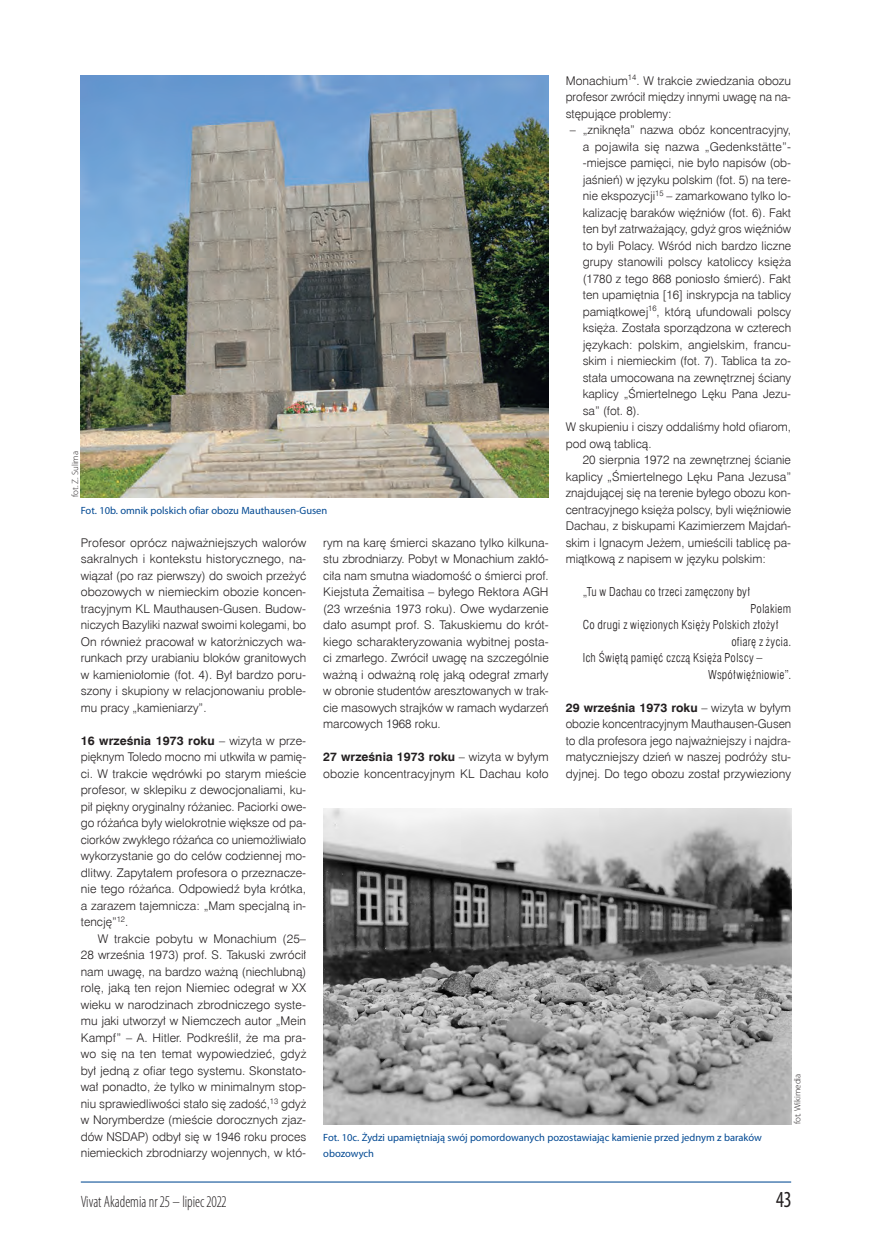
<style>
.page{position:relative;width:872px;height:1242px;background:#fff}
.page>*{position:absolute;margin:0;border:0;box-sizing:border-box;transform-origin:0 0}
.t1{font:condensed 23.1px "Myriad Pro";color:#231f20;scale:.91 1}
.t2{font:300 condensed 16.5px "Myriad Pro";color:#231f20;scale:.91 1}
.Bullet{font:12px/16.5px "Swis 721 Lt EU";color:#231f20;text-align:justify}
.Normal___1w{font:12px/16.5px "Swis 721 Lt EU";color:#231f20;text-align:justify}
.Normal_bw{font:12px/16.5px "Swis 721 Lt EU";color:#231f20;text-align:justify}
.Wiersz_-_tekst{font:12px "Swis 721 Lt Cn EU";letter-spacing:.015em;color:#231f20}
.Podpis_pod_zdjęcie{font:10.5px/16.5px "Myriad Pro";color:#014892}
.Autor_zdjęcia{font:300 9px "Myriad Pro";color:#231f20}
.s1{font-family:"Swis 721 EU";font-weight:700}
</style>
<div class="page">
<hr style="left:81px;top:1181px;width:710px;height:1px;background:#014892">
<img style="left:81px;top:76px;width:468px;height:421px">
<img style="left:323px;top:808px;width:468px;height:316px">
<p class="Normal___1w" style="left:566px;top:72px;width:227px">Monachium<sup>14</sup>. W trakcie zwiedzania obozu profesor zwrócił między innymi uwagę na na&shy;stępujące problemy:</p>
<p class="Bullet" style="left:583px;top:122px;width:210px;text-indent:-13px">– „zniknęła” nazwa obóz koncentracyjny, a pojawiła się nazwa „Gedenkstätte”- -miejsce pamięci, nie było napisów (ob&shy;jaśnień) w języku polskim (fot. 5) na tere&shy;nie ekspozycji<sup>15</sup> – zamarkowano tylko lo&shy;kalizację baraków więźniów (fot. 6). Fakt ten był zatrważający, gdyż gros więźniów to byli Polacy. Wśród nich bardzo liczne grupy stanowili polscy katoliccy księża (1780 z tego 868 poniosło śmierć). Fakt ten upamiętnia [16] inskrypcja na tablicy pamiątkowej<sup>16</sup>, którą ufundowali polscy księża. Została sporządzona w czterech językach: polskim, angielskim, francu&shy;skim i niemieckim (fot. 7). Tablica ta zo&shy;stała umocowana na zewnętrznej ściany kaplicy „Śmiertelnego Lęku Pana Jezu&shy;sa” (fot. 8).</p>
<p class="Normal_bw" style="left:566px;top:419px;width:227px">W skupieniu i ciszy oddaliśmy hołd ofiarom, pod ową tablicą.</p>
<p class="Bullet" style="left:566px;top:452px;width:227px;text-indent:17px">20 sierpnia 1972 na zewnętrznej ścianie kaplicy „Śmiertelnego Lęku Pana Jezusa” znajdującej się na terenie byłego obozu kon&shy;centracyjnego księża polscy, byli więźniowie Dachau, z biskupami Kazimierzem Majdań&shy;skim i Ignacym Jeżem, umieścili tablicę pa&shy;miątkową z napisem w języku polskim:</p>
<p class="Wiersz_-_tekst" style="left:583px;top:584px;width:169px">„Tu w Dachau co trzeci zamęczony był</p>
<p class="Wiersz_-_tekst" style="left:750px;top:601px;width:42px">Polakiem</p>
<p class="Wiersz_-_tekst" style="left:583px;top:617px;width:197px">Co drugi z więzionych Księży Polskich złożył</p>
<p class="Wiersz_-_tekst" style="left:731px;top:634px;width:61px">ofiarę z życia.</p>
<p class="Wiersz_-_tekst" style="left:583px;top:650px;width:181px">Ich Świętą pamięć czczą Księża Polscy –</p>
<p class="Wiersz_-_tekst" style="left:708px;top:667px;width:84px">Współwięźniowie”.</p>
<p class="Normal___1w" style="left:566px;top:699px;width:227px"><span class="s1">29 września 1973 roku</span> – wizyta w byłym obozie koncentracyjnym Mauthausen-Gusen to dla profesora jego najważniejszy i najdra&shy;matyczniejszy dzień w naszej podróży stu&shy;dyjnej. Do tego obozu został przywieziony</p>
<p class="Autor_zdjęcia" style="left:70px;top:497px;width:48px;rotate:-90deg">fot. Z. Sulima</p>
<p class="Podpis_pod_zdjęcie" style="left:81px;top:502px;width:248px">Fot. 10b. omnik polskich ofiar obozu Mauthausen‑Gusen</p>
<p class="Normal_bw" style="left:81px;top:534px;width:227px">Profesor oprócz najważniejszych walorów sakralnych i kontekstu historycznego, na&shy;wiązał (po raz pierwszy) do swoich przeżyć obozowych w niemieckim obozie koncen&shy;tracyjnym KL Mauthausen-Gusen. Budow&shy;niczych Bazyliki nazwał swoimi kolegami, bo On również pracował w katorżniczych wa&shy;runkach przy urabianiu bloków granitowych w kamieniołomie (fot. 4). Był bardzo poru&shy;szony i skupiony w relacjonowaniu proble&shy;mu pracy „kamieniarzy”.</p>
<p class="Normal___1w" style="left:81px;top:732px;width:227px"><span class="s1">16 września 1973 roku</span> – wizyta w prze&shy;pięknym Toledo mocno mi utkwiła w pamię&shy;ci. W trakcie wędrówki po starym mieście profesor, w sklepiku z dewocjonaliami, ku&shy;pił piękny oryginalny różaniec. Paciorki owe&shy;go różańca były wielokrotnie większe od pa&shy;ciorków zwykłego różańca co uniemożliwiało wykorzystanie go do celów codziennej mo&shy;dlitwy. Zapytałem profesora o przeznacze&shy;nie tego różańca. Odpowiedź była krótka, a zarazem tajemnicza: „Mam specjalną in&shy;tencję”<sup>12</sup>.</p>
<p class="Bullet" style="left:81px;top:930px;width:227px;text-indent:17px">W trakcie pobytu w Monachium (25– 28 września 1973) prof. S. Takuski zwrócił nam uwagę, na bardzo ważną (niechlubną) rolę, jaką ten rejon Niemiec odegrał w XX wieku w narodzinach zbrodniczego syste&shy;mu jaki utworzył w Niemczech autor „Mein Kampf” – A. Hitler. Podkreślił, że ma pra&shy;wo się na ten temat wypowiedzieć, gdyż był jedną z ofiar tego systemu. Skonstato&shy;wał ponadto, że tylko w minimalnym stop&shy;niu sprawiedliwości stało się zadość,<sup>13</sup> gdyż w Norymberdze (mieście dorocznych zjaz&shy;dów NSDAP) odbył się w 1946 roku proces niemieckich zbrodniarzy wojennych, w któ-</p>
<p class="Bullet" style="left:323px;top:534px;width:227px">rym na karę śmierci skazano tylko kilkuna&shy;stu zbrodniarzy. Pobyt w Monachium zakłó&shy;ciła nam smutna wiadomość o śmierci prof.<br>Kiejstuta Żemaitisa – byłego Rektora AGH (23 września 1973 roku). Owe wydarzenie dało asumpt prof. S. Takuskiemu do krót&shy;kiego scharakteryzowania wybitnej posta&shy;ci zmarłego. Zwrócił uwagę na szczególnie ważną i odważną rolę jaką odegrał zmarły w obronie studentów aresztowanych w trak&shy;cie masowych strajków w ramach wydarzeń marcowych 1968 roku.</p>
<p class="Normal___1w" style="left:323px;top:749px;width:227px"><span class="s1">27 września 1973 roku</span> – wizyta w byłym obozie koncentracyjnym KL Dachau koło</p>
<p class="Autor_zdjęcia" style="left:792px;top:1124px;width:52px;rotate:-90deg">fot. Wikimedia</p>
<p class="Podpis_pod_zdjęcie" style="left:323px;top:1129px;width:440px">Fot. 10c. Żydzi upamiętniają swój pomordowanych pozostawiając kamienie przed jednym z baraków obozowych</p>
<h2 class="t2" style="left:81px;top:1192px;width:162px">Vivat Akademia nr 25 – lipiec 2022</h2>
<h1 class="t1" style="left:776px;top:1185px;width:18px">43</h1>
</div>
